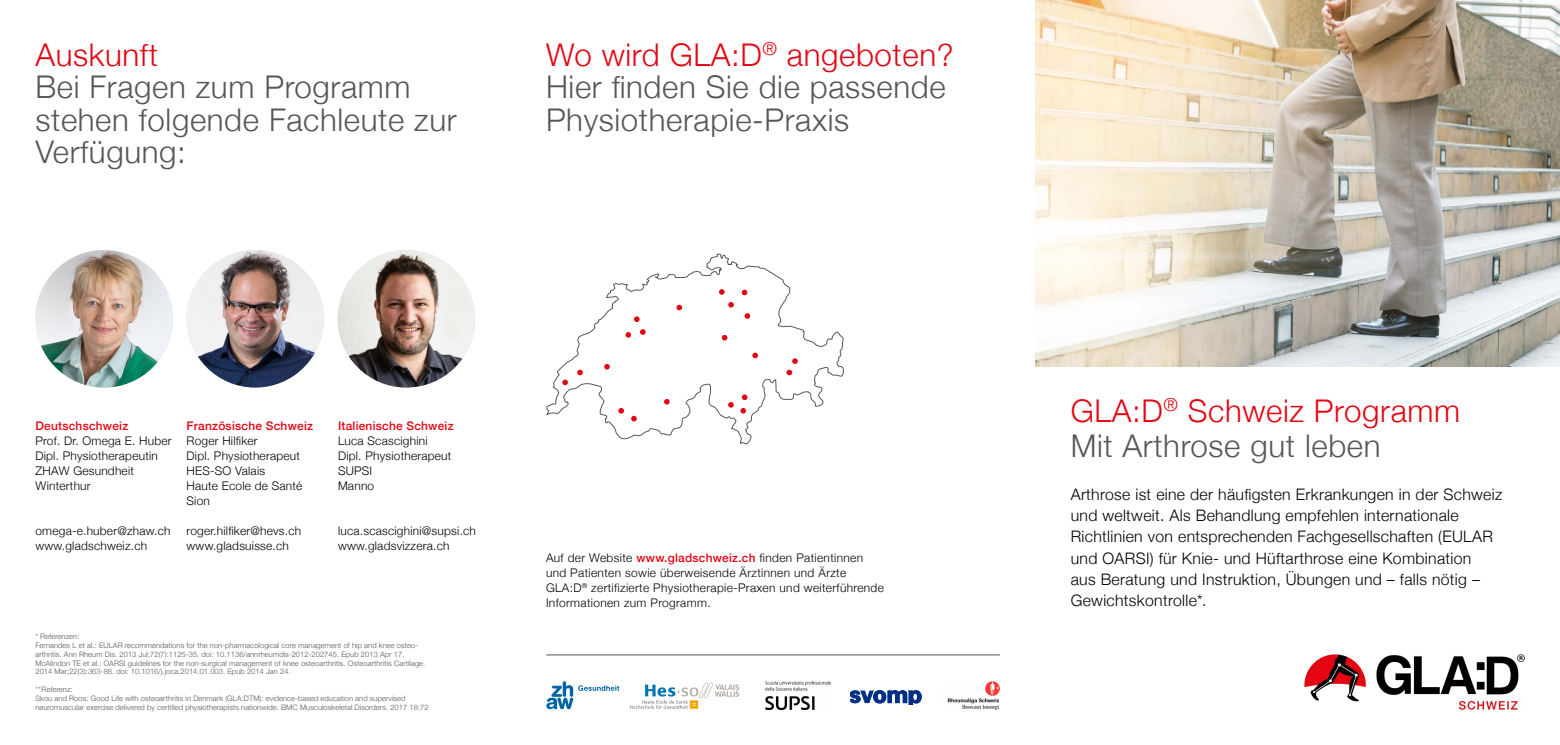
<style>
.page{position:relative;width:1560px;height:745px;background:#fff}
.page>*{position:absolute;margin:0;border:0;box-sizing:border-box;transform-origin:0 0}
.t1{font:300 31.25px/32.5px "Helvetica Neue";letter-spacing:.02em;color:#575756}
.t2{font:300 31.25px/35px "Helvetica Neue";letter-spacing:.02em;color:#e30613}
.t3{font:300 15.88px/21.1px "Helvetica Neue";letter-spacing:.02em;color:#000}
.t4{font:300 11.88px/15px "Helvetica Neue";letter-spacing:.02em;color:#000}
.t5{font:500 11.88px "Helvetica Neue";letter-spacing:.02em;color:#e30613}
.t6{font:300 7.5px/8.8px "Helvetica Neue";letter-spacing:.01em;color:#575756}
.s1{color:#e30613}
.s2{font-weight:500;color:#e30613}
.s3{color:#575756}
</style>
<div class="page">
<img style="left:1035px;top:0;width:524px;height:366px">
<img style="left:1304px;top:654px;width:220px;height:55px">
<img style="left:35px;top:250px;width:138px;height:137px;border-radius:69px">
<img style="left:186px;top:250px;width:138px;height:137px;border-radius:69px">
<img style="left:338px;top:250px;width:137px;height:137px;border-radius:69px">
<svg style="left:546px;top:253px;width:298px;height:191px"></svg>
<svg style="left:741px;top:289px;width:6px;height:6px"></svg>
<svg style="left:719px;top:289px;width:5px;height:5px"></svg>
<svg style="left:634px;top:316px;width:5px;height:6px"></svg>
<svg style="left:618px;top:407px;width:6px;height:6px"></svg>
<svg style="left:664px;top:398px;width:5px;height:6px"></svg>
<svg style="left:631px;top:415px;width:5px;height:6px"></svg>
<svg style="left:744px;top:313px;width:6px;height:5px"></svg>
<svg style="left:741px;top:394px;width:6px;height:6px"></svg>
<svg style="left:740px;top:407px;width:6px;height:6px"></svg>
<svg style="left:728px;top:302px;width:5px;height:5px"></svg>
<svg style="left:728px;top:402px;width:5px;height:5px"></svg>
<svg style="left:786px;top:358px;width:11px;height:17px"></svg>
<svg style="left:752px;top:352px;width:6px;height:6px"></svg>
<svg style="left:640px;top:329px;width:5px;height:5px"></svg>
<svg style="left:721px;top:334px;width:6px;height:6px"></svg>
<svg style="left:630px;top:682px;width:109px;height:26px"></svg>
<img style="left:947px;top:681px;width:52px;height:28px">
<img style="left:765px;top:681px;width:65px;height:27px">
<svg style="left:850px;top:690px;width:71px;height:14px"></svg>
<svg style="left:546px;top:681px;width:73px;height:28px"></svg>
<hr style="left:546px;top:654px;width:453px;height:1px;background:#575756">
<svg style="left:625px;top:332px;width:6px;height:5px"></svg>
<svg style="left:604px;top:364px;width:5px;height:5px"></svg>
<svg style="left:562px;top:379px;width:6px;height:6px"></svg>
<svg style="left:577px;top:369px;width:5px;height:6px"></svg>
<svg style="left:676px;top:304px;width:6px;height:6px"></svg>
<h1 class="t2" style="left:35px;top:35px;width:124px">Auskunft</h1>
<h1 class="t1" style="left:35px;top:68px;width:422px">Bei Fragen zum Programm stehen folgende Fachleute zur<br>Verfügung:</h1>
<h1 class="t1" style="left:546px;top:36px;width:409px"><span class="s1">Wo wird GLA:D</span><sup>®</sup> <span class="s1">angeboten?<br></span>Hier finden Sie die passende<br>Physiotherapie-Praxis</h1>
<h3 class="t5" style="left:35px;top:416px;width:94px">Deutschschweiz</h3>
<h3 class="t4" style="left:35px;top:432px;width:138px">Prof. Dr. Omega E. Huber<br>Dipl. Physiotherapeutin<br>ZHAW Gesundheit<br>Winterthur</h3>
<h3 class="t4" style="left:35px;top:522px;width:137px">omega-e.huber@zhaw.ch www.gladschweiz.ch</h3>
<h3 class="t5" style="left:186px;top:416px;width:128px">Französische Schweiz</h3>
<h3 class="t4" style="left:186px;top:432px;width:117px">Roger Hilfiker<br>Dipl. Physiotherapeut<br>HES-SO Valais<br>Haute Ecole de Santé<br>Sion</h3>
<h3 class="t4" style="left:186px;top:522px;width:116px">roger.hilfiker@hevs.ch www.gladsuisse.ch</h3>
<h3 class="t5" style="left:338px;top:416px;width:117px">Italienische Schweiz</h3>
<h3 class="t4" style="left:338px;top:432px;width:115px">Luca Scascighini<br>Dipl. Physiotherapeut<br>SUPSI<br>Manno</h3>
<h3 class="t4" style="left:338px;top:522px;width:139px">luca.scascighini@supsi.ch www.gladsvizzera.ch</h3>
<p class="t6" style="left:35px;top:631px;width:391px">* Referenzen:<br>Fernandes L et al.: EULAR recommendations for the non-pharmacological core management of hip and knee osteo&shy;arthritis. Ann Rheum Dis. 2013 Jul;72(7):1125-35. doi: 10.1136/annrheumdis-2012-202745. Epub 2013 Apr 17.<br>McAlindon TE et al.: OARSI guidelines for the non-surgical management of knee osteoarthritis. Osteoarthritis Cartilage.<br>2014 Mar;22(3):363-88. doi: 10.1016/j.joca.2014.01.003. Epub 2014 Jan 24.</p>
<p class="t6" style="left:35px;top:684px;width:394px">**Referenz:<br>Skou and Roos: Good Life with osteoarthritis in Denmark (GLA:DTM): evidence-based education and supervised neuromuscular exercise delivered by certified physiotherapists nationwide. BMC Musculoskeletal Disorders. 2017 18:72</p>
<h3 class="t4" style="left:546px;top:549px;width:339px">Auf der Website <span class="s2">www.gladschweiz.ch</span> finden Patientinnen und Patienten sowie überweisende Ärztinnen und Ärzte GLA:D<sup>®</sup> zertifizierte Physiotherapie-Praxen und weiterführende Informationen zum Programm.</h3>
<h1 class="t2" style="left:1070px;top:390px;width:391px">GLA:D<sup>®</sup> Schweiz Programm<br><span class="s3">Mit Arthrose gut leben</span></h1>
<p class="t3" style="left:1070px;top:482px;width:433px">Arthrose ist eine der häufigsten Erkrankungen in der Schweiz und weltweit. Als Behandlung empfehlen internationale Richtlinien von entsprechenden Fachgesellschaften (EULAR und OARSI) für Knie- und Hüftarthrose eine Kombination<br>aus Beratung und Instruktion, Übungen und – falls nötig – Gewichtskontrolle*.</p>
</div>
